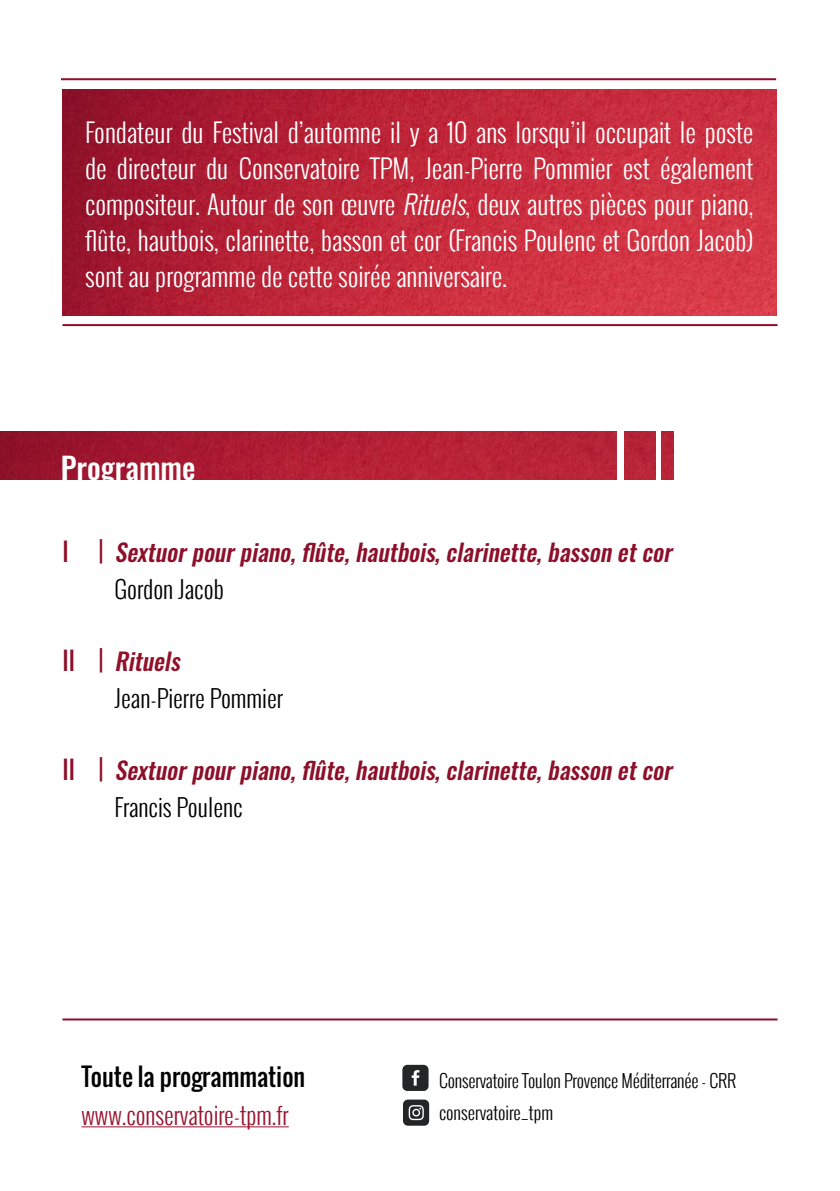
<style>
.page{position:relative;width:840px;height:1191px;background:#fff}
.page>*{position:absolute;margin:0;border:0;box-sizing:border-box;transform-origin:0 0}
.t1{font:500 30px "Oswald";color:#fff}
.t2{font:300 26px/36px "Oswald";color:#fff;text-align:justify}
.t3{font:300 24.2px "Oswald";color:#99142f}
.t4{font:24.2px "Oswald";color:#000}
.t5{font:italic 500 24px/37.4px "Oswald";color:#8c1029}
.t6{font:italic 500 24px/37.4px "Oswald";color:#8d0f2a}
.t7{font:300 24px/37.4px "Oswald";color:#000}
.t8{font:300 18px/32px "Oswald";letter-spacing:-.01em;color:#000}
.s1{font-style:italic}
.s2{font-weight:400;font-style:normal;color:#8e102a}
.s3{font-weight:300;font-style:normal;color:#000}
.s4{font-weight:400;color:#8e102a}
.s5{font-weight:500;font-style:italic;color:#911129}
</style>
<div class="page">
<img style="left:0;top:431px;width:616px;height:49px">
<img style="left:624px;top:431px;width:30px;height:49px">
<img style="left:661px;top:431px;width:12px;height:49px">
<hr style="left:81px;top:1126px;width:207px;height:1px;background:#99142f">
<div style="left:402px;top:1064px;width:26px;height:27px;background:#232526;border-radius:5px"></div>
<svg style="left:411px;top:1070px;width:8px;height:15px"></svg>
<svg style="left:403px;top:1101px;width:27px;height:25px"></svg>
<div style="left:403px;top:1099px;width:26px;height:26px;background:#232526;border-radius:5px"></div>
<svg style="left:408px;top:1105px;width:15px;height:15px"></svg>
<img style="left:62px;top:90px;width:713px;height:225px">
<hr style="left:61px;top:78px;width:714px;height:2px;background:#900e2b">
<hr style="left:62px;top:324px;width:715px;height:2px;background:#900e2b">
<hr style="left:62px;top:1018px;width:715px;height:2px;background:#900e2b">
<p class="t2" style="left:85px;top:114px;width:669px">Fondateur du Festival d’automne il y a 10 ans lorsqu’il occupait le poste de directeur du Conservatoire TPM, Jean-Pierre Pommier est également compositeur. Autour de son œuvre <span class="s1">Rituels</span>, deux autres pièces pour piano, flûte, hautbois, clarinette, basson et cor (Francis Poulenc et Gordon Jacob) sont au programme de cette soirée anniversaire.</p>
<p class="t1" style="left:61px;top:452px;width:136px">Programme</p>
<p class="t6" style="left:114px;top:535px;width:565px;text-indent:-52px"><span class="s2">I |</span> Sextuorpourpiano,flûte,hautbois,clarinette,bassonetcor<br><span class="s3">Gordon Jacob</span></p>
<p class="t7" style="left:114px;top:642px;width:170px;text-indent:-52px"><span class="s4">I I |</span> <span class="s5">Rituels<br></span>Jean-Pierre Pommier</p>
<p class="t5" style="left:114px;top:753px;width:565px;text-indent:-52px"><span class="s2">I I |</span> Sextuor pourpiano,flûte,hautbois,clarinette,bassonetcor<br><span class="s3">Francis Poulenc</span></p>
<p class="t4" style="left:81px;top:1058px;width:225px">Toute la programmation</p>
<p class="t3" style="left:81px;top:1097px;width:209px">www.conservatoire-tpm.fr</p>
<p class="t8" style="left:439px;top:1064px;width:298px">Conservatoire Toulon Provence Méditerranée - CRR conservatoire_tpm</p>
</div>
